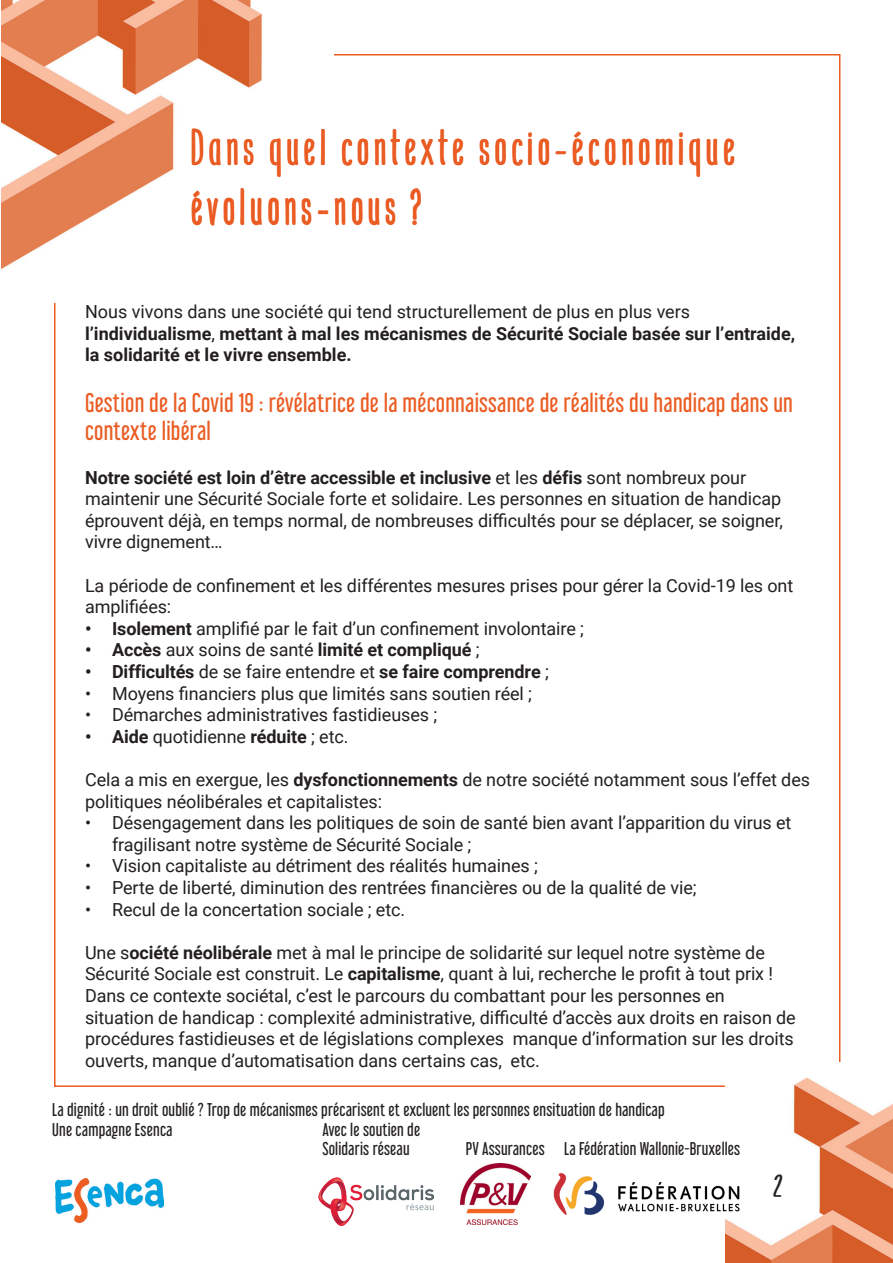
<style>
.page{position:relative;width:893px;height:1263px;background:#fff}
.page>*{position:absolute;margin:0;border:0;box-sizing:border-box;transform-origin:0 0}
.t1{font:49.5px/59.4px "Mangaba";letter-spacing:.08em;color:#ea5c23}
.t2{font:34.5px "Mangaba";color:#231f20}
.t3{font:24px/28.8px "Libel Suit Rg";letter-spacing:.01em;color:#ea5c23}
.t4{font:18px/21.6px "Roboto";letter-spacing:-.005em;color:#231f20}
.t5{font:700 18px/21.6px "Roboto";color:#231f20}
.t6{font:16.5px/19.8px "Libel Suit Rg";letter-spacing:.01em;color:#231f20}
.s1{font-weight:400}
.s2{font-weight:700}
</style>
<div class="page">
<img style="left:725px;top:1077px;width:168px;height:186px">
<img style="left:1px;top:0;width:261px;height:270px">
<img style="left:460px;top:1163px;width:71px;height:61px">
<img style="left:56px;top:1179px;width:108px;height:44px">
<img style="left:318px;top:1178px;width:116px;height:47px">
<img style="left:554px;top:1155px;width:207px;height:64px">
<h1 class="t1" style="left:191px;top:117px;width:546px">Dans quel contexte socio-économique évoluons-nous ?</h1>
<p class="t5" style="left:85px;top:300px;width:712px"><span class="s1">Nous vivons dans une société qui tend structurellement de plus en plus vers </span>l’individualisme<span class="s1">,</span> mettant à mal les mécanismes de Sécurité Sociale basée sur l’entraide, la solidarité et le vivre ensemble.</p>
<h3 class="t3" style="left:85px;top:385px;width:709px">Gestion de la Covid 19 : révélatrice de la méconnaissance de réalités du handicap dans un contexte libéral</h3>
<p class="t4" style="left:85px;top:466px;width:699px"><span class="s2">Notre société est loin d’être accessible et inclusive</span> et les <span class="s2">défis</span> sont nombreux pour maintenir une Sécurité Sociale forte et solidaire. Les personnes en situation de handicap éprouvent déjà, en temps normal, de nombreuses difficultés pour se déplacer, se soigner, vivre dignement…</p>
<p class="t4" style="left:85px;top:574px;width:710px">La période de confinement et les différentes mesures prises pour gérer la Covid-19 les ont amplifiées:</p>
<p class="t4" style="left:85px;top:617px;width:500px"><span class="s2">• Isolement</span> amplifié par le fait d’un confinement involontaire ;</p>
<p class="t5" style="left:85px;top:638px;width:396px">• Accès <span class="s1">aux soins de santé</span> limité et compliqué <span class="s1">;</span></p>
<p class="t5" style="left:85px;top:660px;width:465px">• Difficultés <span class="s1">de se faire entendre et</span> se faire comprendre <span class="s1">;</span></p>
<p class="t4" style="left:85px;top:682px;width:449px">• Moyens financiers plus que limités sans soutien réel ;</p>
<p class="t4" style="left:85px;top:703px;width:354px">• Démarches administratives fastidieuses ;</p>
<p class="t4" style="left:85px;top:725px;width:265px"><span class="s2">• Aide</span> quotidienne <span class="s2">réduite</span> ; etc.</p>
<p class="t4" style="left:85px;top:768px;width:726px">Cela a mis en exergue, les <span class="s2">dysfonctionnements</span> de notre société notamment sous l’effet des politiques néolibérales et capitalistes:</p>
<p class="t4" style="left:112px;top:811px;width:681px;text-indent:-27px">• Désengagement dans les politiques de soin de santé bien avant l’apparition du virus et fragilisant notre système de Sécurité Sociale ;</p>
<p class="t4" style="left:85px;top:854px;width:454px">• Vision capitaliste au détriment des réalités humaines ;</p>
<p class="t4" style="left:85px;top:876px;width:613px">• Perte de liberté, diminution des rentrées financières ou de la qualité de vie;</p>
<p class="t4" style="left:85px;top:898px;width:322px">• Recul de la concertation sociale ; etc.</p>
<p class="t4" style="left:85px;top:941px;width:712px">Une s<span class="s2">ociété néolibérale</span> met à mal le principe de solidarité sur lequel notre système de Sécurité Sociale est construit. Le <span class="s2">capitalisme</span>, quant à lui, recherche le profit à tout prix !<br>Dans ce contexte sociétal, c’est le parcours du combattant pour les personnes en situation de handicap : complexité administrative, difficulté d’accès aux droits en raison de procédures fastidieuses et de législations complexes manque d’information sur les droits ouverts, manque d’automatisation dans certains cas, etc.</p>
<p class="t6" style="left:52px;top:1098px;width:614px">La dignité : un droit oublié ? Trop de mécanismes précarisent et excluent les personnes ensituation de handicap<br>Une campagne Esenca</p>
<p class="t6" style="left:322px;top:1117px;width:99px">Avec le soutien de<br>Solidaris réseau</p>
<p class="t6" style="left:466px;top:1137px;width:276px">PV Assurances La Fédération Wallonie-Bruxelles</p>
<h2 class="t2" style="left:773px;top:1167px;width:12px">12</h2>
</div>
